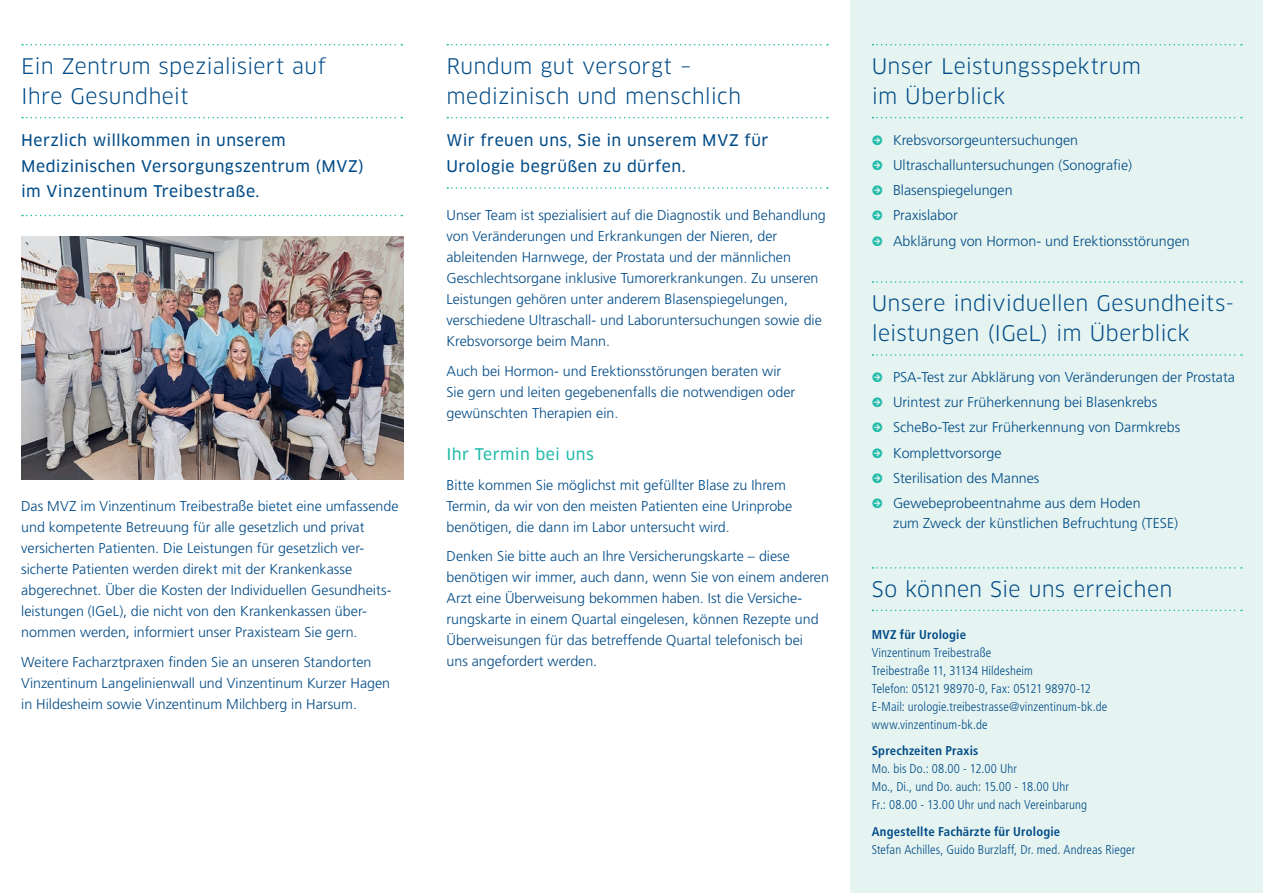
<style>
.page{position:relative;width:1263px;height:893px;background:#fff}
.page>*{position:absolute;margin:0;border:0;box-sizing:border-box;transform-origin:0 0}
.t1{font:21px/30px "Clan";letter-spacing:.01em;color:#004b87}
.t2{font:15.75px/25.5px "Clan News";letter-spacing:.025em;color:#004b87}
.t3{font:15.75px "Clan News";letter-spacing:.025em;color:#22bba9}
.t4{font:300 14.25px/21px "Frutiger LT Std";color:#004b87}
.t5{font:300 condensed 12.75px/18px "Frutiger LT Std";letter-spacing:.005em;color:#004b87}
.t6{font:700 condensed 12.75px "Frutiger LT Std";letter-spacing:.015em;color:#004b87}
.s1{font-family:"Klavika";font-weight:500;color:#22bba9}
</style>
<div class="page">
<div style="left:850px;top:0;width:413px;height:893px;background:#e6f4f1"></div>
<svg style="left:22px;top:117px;width:380px;height:1px"></svg>
<svg style="left:447px;top:117px;width:381px;height:1px"></svg>
<svg style="left:22px;top:44px;width:380px;height:1px"></svg>
<svg style="left:447px;top:44px;width:381px;height:1px"></svg>
<svg style="left:872px;top:117px;width:370px;height:1px"></svg>
<svg style="left:872px;top:44px;width:370px;height:1px"></svg>
<svg style="left:872px;top:354px;width:370px;height:2px"></svg>
<svg style="left:872px;top:281px;width:370px;height:2px"></svg>
<svg style="left:872px;top:610px;width:370px;height:1px"></svg>
<svg style="left:872px;top:567px;width:370px;height:2px"></svg>
<svg style="left:447px;top:187px;width:381px;height:2px"></svg>
<img style="left:21px;top:236px;width:383px;height:243px">
<svg style="left:22px;top:215px;width:380px;height:1px"></svg>
<h1 class="t1" style="left:21px;top:51px;width:306px">Ein Zentrum spezialisiert auf<br>Ihre Gesundheit</h1>
<p class="t2" style="left:21px;top:128px;width:344px">Herzlich willkommen in unserem<br>Medizinischen Versorgungszentrum (MVZ) im Vinzentinum Treibestraße.</p>
<p class="t4" style="left:21px;top:496px;width:379px">Das MVZ im Vinzentinum Treibestraße bietet eine umfassende und kompetente Betreuung für alle gesetzlich und privat versicherten Patienten. Die Leistungen für gesetzlich ver&shy;sicherte Patienten werden direkt mit der Krankenkasse abgerechnet. Über die Kosten der Individuellen Gesundheits&shy;leistungen (IGeL), die nicht von den Krankenkassen über&shy;nommen werden, informiert unser Praxisteam Sie gern.</p>
<p class="t4" style="left:21px;top:651px;width:370px">Weitere Facharztpraxen finden Sie an unseren Standorten<br>Vinzentinum Langelinienwall und Vinzentinum Kurzer Hagen in Hildesheim sowie Vinzentinum Milchberg in Harsum.</p>
<h1 class="t1" style="left:446px;top:51px;width:296px">Rundum gut versorgt – medizinisch und menschlich</h1>
<h1 class="t1" style="left:872px;top:51px;width:271px">Unser Leistungsspektrum im Überblick</h1>
<p class="t2" style="left:446px;top:128px;width:323px">Wir freuen uns, Sie in unserem MVZ für<br>Urologie begrüßen zu dürfen.</p>
<p class="t4" style="left:446px;top:205px;width:381px">Unser Team ist spezialisiert auf die Diagnostik und Behandlung von Veränderungen und Erkrankungen der Nieren, der ableitenden Harnwege, der Prostata und der männlichen Geschlechtsorgane inklusive Tumorerkrankungen. Zu unseren Leistungen gehören unter anderem Blasenspiegelungen, verschiedene Ultraschall- und Laboruntersuchungen sowie die Krebsvorsorge beim Mann.</p>
<p class="t4" style="left:446px;top:360px;width:350px">Auch bei Hormon- und Erektionsstörungen beraten wir<br>Sie gern und leiten gegebenenfalls die notwendigen oder gewünschten Therapien ein.</p>
<p class="t3" style="left:446px;top:445px;width:149px">Ihr Termin bei uns</p>
<p class="t4" style="left:446px;top:474px;width:347px">Bitte kommen Sie möglichst mit gefüllter Blase zu Ihrem<br>Termin, da wir von den meisten Patienten eine Urinprobe benötigen, die dann im Labor untersucht wird.</p>
<p class="t4" style="left:446px;top:546px;width:384px">Denken Sie bitte auch an Ihre Versicherungskarte – diese benötigen wir immer, auch dann, wenn Sie von einem anderen Arzt eine Überweisung bekommen haben. Ist die Versiche&shy;rungskarte in einem Quartal eingelesen, können Rezepte und Überweisungen für das betreffende Quartal telefonisch bei<br>uns angefordert werden.</p>
<p class="t4" style="left:872px;top:129px;width:208px"><span class="s1">•</span> Krebsvorsorgeuntersuchungen</p>
<p class="t4" style="left:872px;top:155px;width:262px"><span class="s1">•</span> Ultraschalluntersuchungen (Sonografie)</p>
<p class="t4" style="left:872px;top:180px;width:142px"><span class="s1">•</span> Blasenspiegelungen</p>
<p class="t4" style="left:872px;top:205px;width:88px"><span class="s1">•</span> Praxislabor</p>
<p class="t4" style="left:872px;top:230px;width:319px"><span class="s1">•</span> Abklärung von Hormon- und Erektionsstörungen</p>
<h1 class="t1" style="left:872px;top:289px;width:364px">Unsere individuellen Gesundheits&shy;leistungen (IGeL) im Überblick</h1>
<p class="t4" style="left:872px;top:367px;width:365px"><span class="s1">•</span> PSA-Test zur Abklärung von Veränderungen der Prostata</p>
<p class="t4" style="left:872px;top:392px;width:287px"><span class="s1">•</span> Urintest zur Früherkennung bei Blasenkrebs</p>
<p class="t4" style="left:872px;top:417px;width:310px"><span class="s1">•</span> ScheBo-Test zur Früherkennung von Darmkrebs</p>
<p class="t4" style="left:872px;top:442px;width:131px"><span class="s1">•</span> Komplettvorsorge</p>
<p class="t4" style="left:872px;top:468px;width:169px"><span class="s1">•</span> Sterilisation des Mannes</p>
<p class="t4" style="left:893px;top:493px;width:287px;line-height:20.2px;text-indent:-21px"><span class="s1">•</span> Gewebeprobeentnahme aus dem Hoden<br>zum Zweck der künstlichen Befruchtung (TESE)</p>
<h1 class="t1" style="left:872px;top:575px;width:302px">So können Sie uns erreichen</h1>
<p class="t6" style="left:872px;top:627px;width:96px">MVZ für Urologie</p>
<p class="t5" style="left:872px;top:643px;width:237px">Vinzentinum Treibestraße<br>Treibestraße 11, 31134 Hildesheim<br>Telefon: 05121 98970-0, Fax: 05121 98970-12<br>E-Mail: urologie.treibestrasse@vinzentinum-bk.de www.vinzentinum-bk.de</p>
<p class="t6" style="left:872px;top:743px;width:108px">Sprechzeiten Praxis</p>
<p class="t5" style="left:872px;top:760px;width:217px">Mo. bis Do.: 08.00 - 12.00 Uhr<br>Mo., Di., und Do. auch: 15.00 - 18.00 Uhr<br>Fr.: 08.00 - 13.00 Uhr und nach Vereinbarung</p>
<p class="t6" style="left:872px;top:824px;width:190px">Angestellte Fachärzte für Urologie</p>
<p class="t5" style="left:872px;top:840px;width:265px">Stefan Achilles, Guido Burzlaff, Dr. med. Andreas Rieger</p>
</div>
